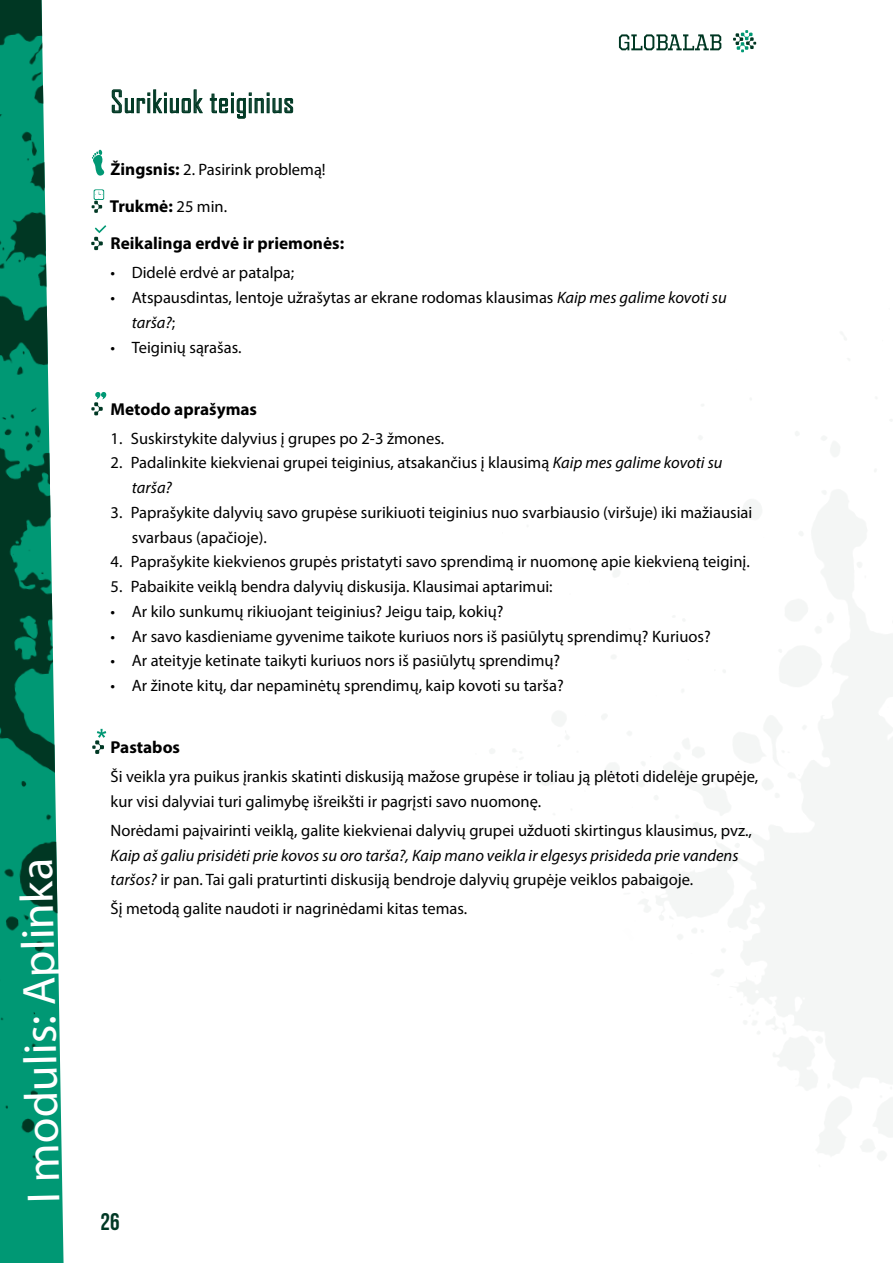
<style>
.page{position:relative;width:893px;height:1263px;background:#fff}
.page>*{position:absolute;margin:0;border:0;box-sizing:border-box;transform-origin:0 0}
.t1{font:46.65px "Myriad Pro";color:#fff}
.t2{font:30px "Agency FB";letter-spacing:.02em;color:#003824}
.t3{font:24px "Bebas Neue";color:#003824}
.t4{font:700 17.25px/37.2px "Myriad Pro";color:#000}
.t5{font:16.5px/24.8px "Myriad Pro";color:#000}
.t6{font:italic 16.5px/24.8px "Myriad Pro";color:#000}
.s1{font-weight:700;font-size:17.25px}
.s2{font-weight:400;font-size:16.5px}
.s3{font-style:italic}
.s4{font-style:normal}
</style>
<div class="page">
<svg style="left:619px;top:34px;width:102px;height:16px"></svg>
<svg style="left:733px;top:30px;width:23px;height:22px"></svg>
<svg style="left:0;top:0;width:64px;height:1263px;background:#279076"></svg>
<svg style="left:490px;top:332px;width:403px;height:828px"></svg>
<svg style="left:111px;top:89px;width:92px;height:25px"></svg>
<svg style="left:209px;top:92px;width:85px;height:27px"></svg>
<svg style="left:92px;top:149px;width:13px;height:27px"></svg>
<svg style="left:92px;top:189px;width:12px;height:24px"></svg>
<svg style="left:91px;top:225px;width:15px;height:25px"></svg>
<svg style="left:91px;top:392px;width:16px;height:23px"></svg>
<svg style="left:92px;top:729px;width:14px;height:25px"></svg>
<h1 class="t1" style="left:14px;top:1203px;width:347px;rotate:-91deg">I modulis: Aplinka</h1>
<h2 class="t2" style="left:111px;top:85px;width:185px">Surikiuok teiginius</h2>
<p class="t5" style="left:111px;top:157px;width:217px"><span class="s1">Žingsnis:</span> 2. Pasirink problemą!</p>
<p class="t4" style="left:110px;top:187px;width:236px">Trukmė: <span class="s2">25 min.<br></span>Reikalinga erdvė ir priemonės:</p>
<p class="t5" style="left:111px;top:260px;width:185px">• Didelė erdvė ar patalpa;</p>
<p class="t5" style="left:132px;top:285px;width:596px;text-indent:-21px">• Atspausdintas, lentoje užrašytas ar ekrane rodomas klausimas <span class="s3">Kaip mes galime kovoti su tarša?</span>;</p>
<p class="t5" style="left:111px;top:334px;width:132px">• Teiginių sąrašas.</p>
<p class="t4" style="left:111px;top:390px;width:148px">Metodo aprašymas</p>
<p class="t5" style="left:111px;top:425px;width:335px">1. Suskirstykite dalyvius į grupes po 2-3 žmones.</p>
<p class="t5" style="left:132px;top:450px;width:592px;text-indent:-21px">2. Padalinkite kiekvienai grupei teiginius, atsakančius į klausimą <span class="s3">Kaip mes galime kovoti su tarša?</span></p>
<p class="t5" style="left:132px;top:500px;width:622px;text-indent:-21px">3. Paprašykite dalyvių savo grupėse surikiuoti teiginius nuo svarbiausio (viršuje) iki mažiausiai svarbaus (apačioje).</p>
<p class="t5" style="left:111px;top:549px;width:641px">4. Paprašykite kiekvienos grupės pristatyti savo sprendimą ir nuomonę apie kiekvieną teiginį.</p>
<p class="t5" style="left:111px;top:574px;width:444px">5. Pabaikite veiklą bendra dalyvių diskusija. Klausimai aptarimui:</p>
<p class="t5" style="left:111px;top:599px;width:394px">• Ar kilo sunkumų rikiuojant teiginius? Jeigu taip, kokių?</p>
<p class="t5" style="left:111px;top:623px;width:602px">• Ar savo kasdieniame gyvenime taikote kuriuos nors iš pasiūlytų sprendimų? Kuriuos?</p>
<p class="t5" style="left:111px;top:648px;width:451px">• Ar ateityje ketinate taikyti kuriuos nors iš pasiūlytų sprendimų?</p>
<p class="t5" style="left:111px;top:673px;width:455px">• Ar žinote kitų, dar nepaminėtų sprendimų, kaip kovoti su tarša?</p>
<p class="t4" style="left:111px;top:728px;width:71px">Pastabos</p>
<p class="t5" style="left:111px;top:764px;width:649px">Ši veikla yra puikus įrankis skatinti diskusiją mažose grupėse ir toliau ją plėtoti didelėje grupėje, kur visi dalyviai turi galimybę išreikšti ir pagrįsti savo nuomonę.</p>
<p class="t5" style="left:111px;top:818px;width:643px">Norėdami paįvairinti veiklą, galite kiekvienai dalyvių grupei užduoti skirtingus klausimus, pvz.,</p>
<p class="t6" style="left:111px;top:842px;width:629px">Kaip aš galiu prisidėti prie kovos su oro tarša?, Kaip mano veikla ir elgesys prisideda prie vandens taršos? <span class="s4">ir pan. Tai gali praturtinti diskusiją bendroje dalyvių grupėje veiklos pabaigoje.</span></p>
<p class="t5" style="left:111px;top:896px;width:358px">Šį metodą galite naudoti ir nagrinėdami kitas temas.</p>
<h3 class="t3" style="left:101px;top:1208px;width:21px">26</h3>
</div>
